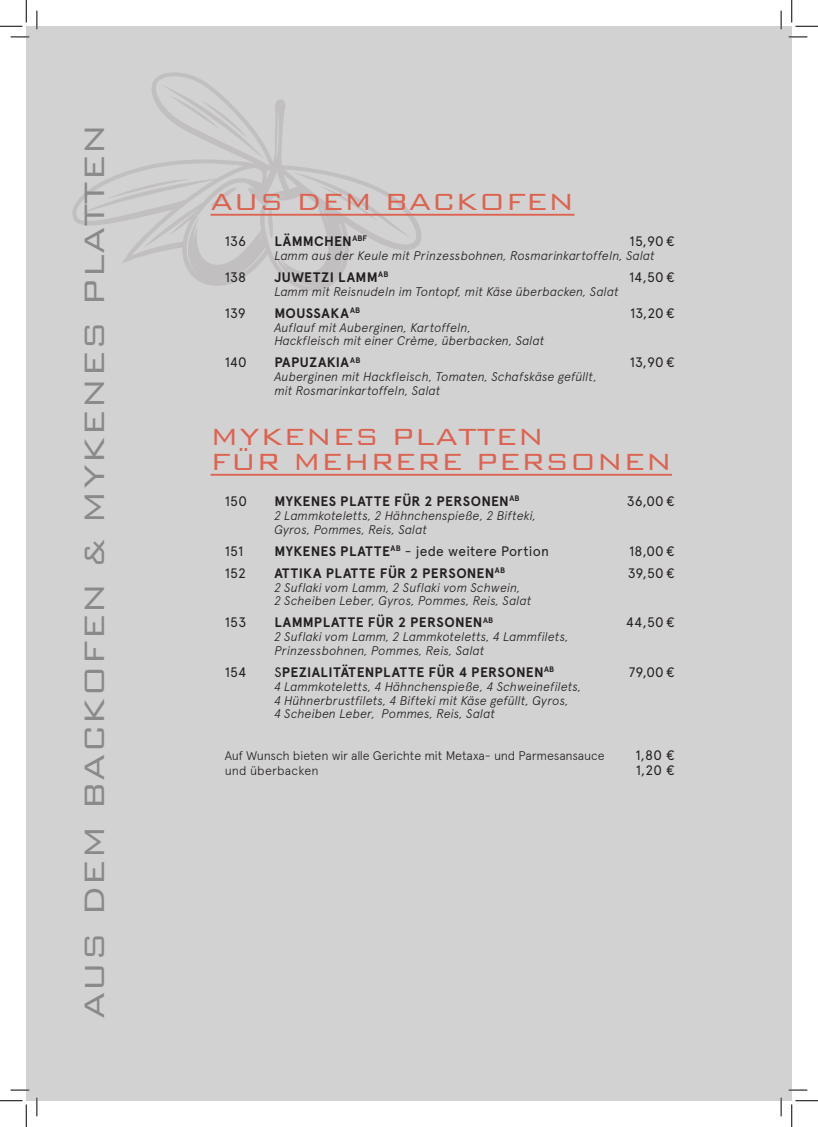
<style>
.page{position:relative;width:818px;height:1127px;background:#fff}
.page>*{position:absolute;margin:0;border:0;box-sizing:border-box;transform-origin:0 0}
.t1{font:300 37.5px "Bank Gothic BT";letter-spacing:.01em;color:#8b8a8a}
.t2{font:300 31.25px/25px "Bank Gothic BT";letter-spacing:.01em;color:#dd6351}
.t3{font:700 13.75px "Apercu";letter-spacing:.03em;color:#231f20}
.t4{font:13.75px "Apercu";letter-spacing:.015em;color:#231f20}
.t5{font:italic 300 12.5px/13.8px "Apercu";letter-spacing:.005em;color:#231f20}
.t6{font:300 12.5px "Apercu";letter-spacing:-.01em;color:#231f20}
.t7{font:300 12.5px "Apercu";letter-spacing:.01em;color:#231f20}
.s1{font-weight:700}
.s2{font-weight:400}
</style>
<div class="page">
<div style="left:26px;top:26px;width:766px;height:1074px;background:#d3d2d2"></div>
<svg style="left:72px;top:72px;width:352px;height:219px"></svg>
<svg style="left:106px;top:179px;width:85px;height:20px"></svg>
<svg style="left:291px;top:172px;width:121px;height:66px"></svg>
<svg style="left:161px;top:84px;width:104px;height:76px"></svg>
<hr style="left:211px;top:214px;width:363px;height:2px;background:#dd6351">
<hr style="left:211px;top:473px;width:461px;height:2px;background:#dd6351">
<svg style="left:11px;top:36px;width:18px;height:2px"></svg>
<svg style="left:788px;top:36px;width:19px;height:2px"></svg>
<svg style="left:11px;top:1089px;width:18px;height:1px"></svg>
<svg style="left:788px;top:1089px;width:19px;height:1px"></svg>
<svg style="left:36px;top:11px;width:2px;height:18px"></svg>
<svg style="left:36px;top:1097px;width:2px;height:18px"></svg>
<svg style="left:780px;top:11px;width:2px;height:18px"></svg>
<svg style="left:780px;top:1097px;width:2px;height:18px"></svg>
<svg style="left:0;top:0;width:27px;height:27px"></svg>
<svg style="left:0;top:1100px;width:27px;height:26px"></svg>
<svg style="left:791px;top:0;width:27px;height:27px"></svg>
<svg style="left:791px;top:1100px;width:27px;height:26px"></svg>
<h1 class="t1" style="left:80px;top:1018px;width:897px;rotate:-90deg">AUS DEM BACKOFEN &amp; MYKENES PLATTEN</h1>
<h2 class="t2" style="left:211px;top:189px;width:365px">AUS DEM BACKOFEN</h2>
<p class="t4" style="left:225px;top:233px;width:23px">136</p>
<p class="t3" style="left:274px;top:233px;width:94px">LÄMMCHEN<sup>ABF</sup></p>
<p class="t4" style="left:630px;top:233px;width:47px">15,90 €</p>
<p class="t5" style="left:274px;top:248px;width:382px">Lamm aus der Keule mit Prinzessbohnen, Rosmarinkartoffeln, Salat</p>
<p class="t4" style="left:225px;top:269px;width:23px">138</p>
<p class="t3" style="left:274px;top:269px;width:116px">JUWETZI LAMM<sup>AB</sup></p>
<p class="t4" style="left:629px;top:269px;width:47px">14,50 €</p>
<p class="t5" style="left:274px;top:284px;width:346px">Lamm mit Reisnudeln im Tontopf, mit Käse überbacken, Salat</p>
<p class="t4" style="left:225px;top:305px;width:23px">139</p>
<p class="t3" style="left:274px;top:305px;width:87px">MOUSSAKA<sup>AB</sup></p>
<p class="t4" style="left:630px;top:305px;width:46px">13,20 €</p>
<p class="t5" style="left:274px;top:320px;width:272px">Auflauf mit Auberginen, Kartoffeln,<br>Hackfleisch mit einer Crème, überbacken, Salat</p>
<p class="t4" style="left:225px;top:355px;width:24px">140</p>
<p class="t3" style="left:274px;top:354px;width:87px">PAPUZAKIA<sup>AB</sup></p>
<p class="t4" style="left:630px;top:355px;width:46px">13,90 €</p>
<p class="t5" style="left:274px;top:370px;width:324px">Auberginen mit Hackfleisch, Tomaten, Schafskäse gefüllt, mit Rosmarinkartoffeln, Salat</p>
<h2 class="t2" style="left:211px;top:423px;width:463px">MYKENES PLATTEN<br>FÜR MEHRERE PERSONEN</h2>
<p class="t4" style="left:225px;top:493px;width:24px">150</p>
<p class="t3" style="left:274px;top:493px;width:247px">MYKENES PLATTE FÜR 2 PERSONEN<sup>AB</sup></p>
<p class="t4" style="left:627px;top:493px;width:50px">36,00 €</p>
<p class="t5" style="left:274px;top:508px;width:264px">2 Lammkoteletts, 2 Hähnchenspieße, 2 Bifteki,<br>Gyros, Pommes, Reis, Salat</p>
<p class="t4" style="left:225px;top:543px;width:20px">151</p>
<p class="t4" style="left:274px;top:543px;width:276px"><span class="s1">MYKENES PLATTE</span><sup>AB</sup> - jede weitere Portion</p>
<p class="t4" style="left:629px;top:543px;width:47px">18,00 €</p>
<p class="t4" style="left:225px;top:565px;width:23px">152</p>
<p class="t3" style="left:274px;top:565px;width:232px">ATTIKA PLATTE FÜR 2 PERSONEN<sup>AB</sup></p>
<p class="t4" style="left:628px;top:565px;width:49px">39,50 €</p>
<p class="t5" style="left:274px;top:580px;width:259px">2 Suflaki vom Lamm, 2 Suflaki vom Schwein,<br>2 Scheiben Leber, Gyros, Pommes, Reis, Salat</p>
<p class="t4" style="left:225px;top:614px;width:23px">153</p>
<p class="t3" style="left:274px;top:614px;width:220px">LAMMPLATTE FÜR 2 PERSONEN<sup>AB</sup></p>
<p class="t4" style="left:626px;top:614px;width:51px">44,50 €</p>
<p class="t5" style="left:274px;top:630px;width:296px">2 Suflaki vom Lamm, 2 Lammkoteletts, 4 Lammfilets,<br>Prinzessbohnen, Pommes, Reis, Salat</p>
<p class="t4" style="left:225px;top:664px;width:23px">154</p>
<p class="t3" style="left:274px;top:664px;width:281px"><span class="s2">S</span>PEZIALITÄTENPLATTE FÜR 4 PERSONEN<sup>AB</sup></p>
<p class="t4" style="left:629px;top:664px;width:48px">79,00 €</p>
<p class="t5" style="left:274px;top:679px;width:309px">4 Lammkoteletts, 4 Hähnchenspieße, 4 Schweinefilets,<br>4 Hühnerbrustfilets, 4 Bifteki mit Käse gefüllt, Gyros,<br>4 Scheiben Leber, Pommes, Reis, Salat</p>
<p class="t6" style="left:225px;top:750px;width:381px">Auf Wunsch bieten wir alle Gerichte mit Metaxa- und Parmesansauce</p>
<p class="t4" style="left:635px;top:747px;width:41px">1,80 €</p>
<p class="t7" style="left:225px;top:765px;width:95px">und überbacken</p>
<p class="t4" style="left:636px;top:762px;width:41px">1,20 €</p>
</div>
